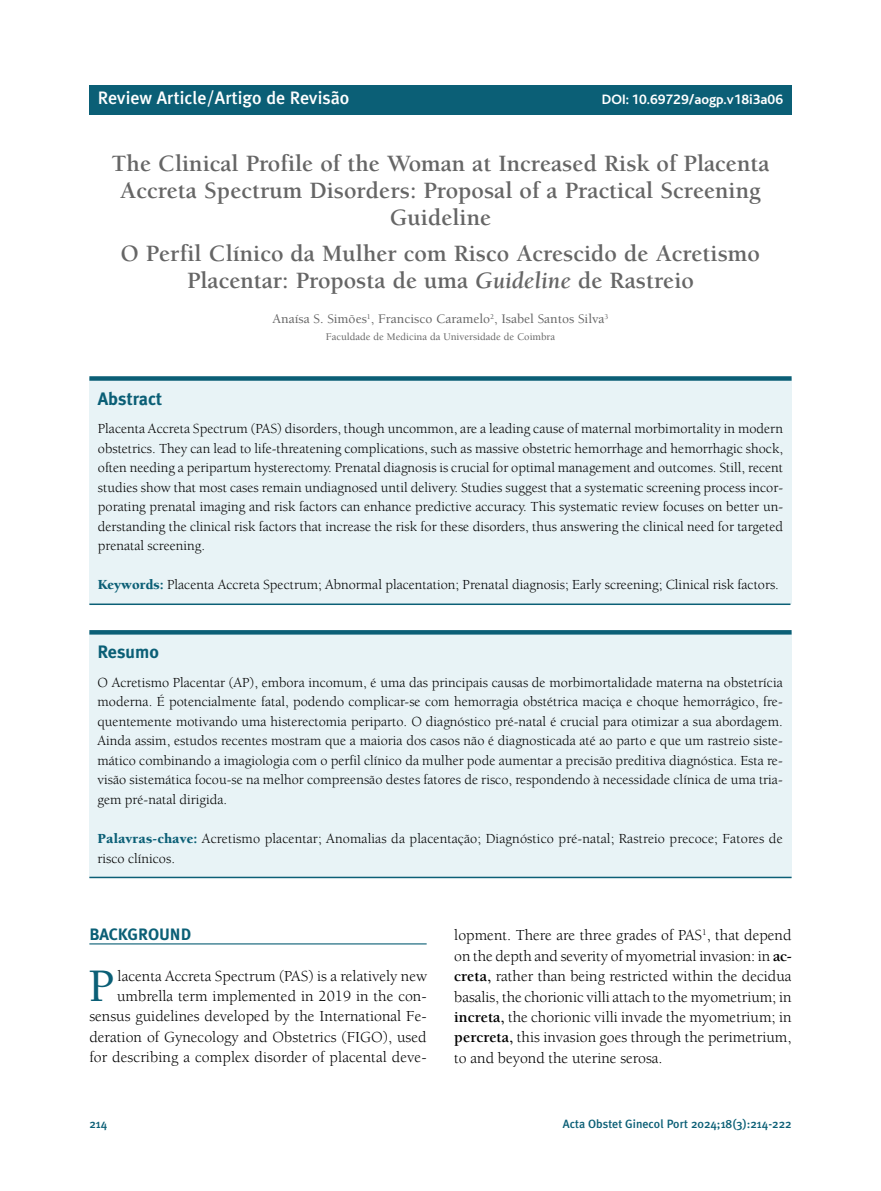
<style>
.page{position:relative;width:881px;height:1191px;background:#fff}
.page>*{position:absolute;margin:0;border:0;box-sizing:border-box;transform-origin:0 0}
.t1{font:500 47.85px "Berkeley";color:#0b5f76}
.t2{font:700 24px/27px "Berkeley";color:#666;text-align:center}
.t3{font:500 18px "Meta Plus";color:#fff}
.t4{font:700 18px "Meta Plus";color:#0b5f76}
.t5{font:700 16.5px "Meta Plus";color:#0b5f76}
.t6{font:15.75px/20.4px "Berkeley";color:#000;text-align:justify}
.t7{font:14.25px/19.5px "Berkeley";color:#000;text-align:justify}
.t8{font:700 14.25px "Bliss";color:#fff}
.t9{font:500 13.5px "Berkeley";color:#656565}
.t10{font:500 12px "Meta Plus";color:#0b5f76}
.t11{font:500 10.5px "Berkeley";color:#656565}
.s1{font-style:italic}
.s2{font-weight:900;color:#0b5f76}
.s3{font-weight:700}
</style>
<div class="page">
<div style="left:89px;top:85px;width:702px;height:29px;background:#0b5f76"></div>
<div style="left:89px;top:378px;width:702px;height:226px;background:#e8f3f6"></div>
<div style="left:89px;top:376px;width:702px;height:5px;background:#0b5f76"></div>
<hr style="left:89px;top:603px;width:701px;height:2px;background:#0b5f76">
<hr style="left:89px;top:943px;width:337px;height:1px;background:#0b5f76">
<div style="left:89px;top:632px;width:702px;height:245px;background:#e8f3f6"></div>
<svg style="left:89px;top:630px;width:702px;height:4px;background:#106279"></svg>
<hr style="left:89px;top:876px;width:702px;height:2px;background:#0b5f76">
<p class="t3" style="left:98px;top:88px;width:253px">Review Article/Artigo de Revisão</p>
<p class="t8" style="left:601px;top:95px;width:183px">DOI: 10.69729/aogp.v18i3a06</p>
<h2 class="t2" style="left:111px;top:152px;width:659px">The Clinical Profile of the Woman at Increased Risk of Placenta<br>Accreta Spectrum Disorders: Proposal of a Practical Screening<br>Guideline</h2>
<h2 class="t2" style="left:121px;top:241px;width:640px">O Perfil Clínico da Mulher com Risco Acrescido de Acretismo<br>Placentar: Proposta de uma <span class="s1">Guideline</span> de Rastreio</h2>
<p class="t9" style="left:272px;top:313px;width:337px">Anaísa S. Simões<sup>1</sup>, Francisco Caramelo<sup>2</sup>, Isabel Santos Silva<sup>3</sup></p>
<p class="t11" style="left:325px;top:332px;width:231px">Faculdade de Medicina da Universidade de Coimbra</p>
<p class="t4" style="left:98px;top:388px;width:66px">Abstract</p>
<p class="t7" style="left:98px;top:420px;width:686px">Placenta Accreta Spectrum (PAS) disorders, though uncommon, are a leading cause of maternal morbimortality in modern obstetrics. They can lead to life-threatening complications, such as massive obstetric hemorrhage and hemorrhagic shock, often needing a peripartum hysterectomy. Prenatal diagnosis is crucial for optimal management and outcomes. Still, recent studies show that most cases remain undiagnosed until delivery. Studies suggest that a systematic screening process incor&shy;porating prenatal imaging and risk factors can enhance predictive accuracy. This systematic review focuses on better un&shy;derstanding the clinical risk factors that increase the risk for these disorders, thus answering the clinical need for targeted prenatal screening.</p>
<p class="t7" style="left:98px;top:576px;width:682px"><span class="s2">Keywords:</span> Placenta Accreta Spectrum; Abnormal placentation; Prenatal diagnosis; Early screening; Clinical risk factors.</p>
<p class="t4" style="left:97px;top:641px;width:63px">Resumo</p>
<p class="t7" style="left:97px;top:674px;width:686px">O Acretismo Placentar (AP), embora incomum, é uma das principais causas de morbimortalidade materna na obstetrícia moderna. É potencialmente fatal, podendo complicar-se com hemorragia obstétrica maciça e choque hemorrágico, fre&shy;quentemente motivando uma histerectomia periparto. O diagnóstico pré-natal é crucial para otimizar a sua abordagem.<br>Ainda assim, estudos recentes mostram que a maioria dos casos não é diagnosticada até ao parto e que um rastreio siste&shy;mático combinando a imagiologia com o perfil clínico da mulher pode aumentar a precisão preditiva diagnóstica. Esta re&shy;visão sistemática focou-se na melhor compreensão destes fatores de risco, respondendo à necessidade clínica de uma tria&shy;gem pré-natal dirigida.</p>
<p class="t7" style="left:97px;top:830px;width:686px"><span class="s2">Palavras-chave:</span> Acretismo placentar; Anomalias da placentação; Diagnóstico pré-natal; Rastreio precoce; Fatores de risco clínicos.</p>
<p class="t5" style="left:89px;top:924px;width:103px">BACKGROUND</p>
<h1 class="t1" style="left:88px;top:967px;width:28px">P</h1>
<p class="t6" style="left:89px;top:966px;width:339px;text-align:right">lacenta Accreta Spectrum (PAS) is a relatively new umbrella term implemented in 2019 in the con&shy;sensus guidelines developed by the International Fe&shy;deration of Gynecology and Obstetrics (FIGO), used for describing a complex disorder of placental deve-</p>
<p class="t6" style="left:454px;top:926px;width:338px">lopment. There are three grades of PAS<sup>1</sup>, that depend on the depth and severity of myometrial invasion: in <span class="s3">ac&shy;creta,</span> rather than being restricted within the decidua basalis, the chorionic villi attach to the myometrium; in <span class="s3">increta,</span> the chorionic villi invade the myometrium; in <span class="s3">percreta,</span> this invasion goes through the perimetrium, to and beyond the uterine serosa.</p>
<p class="t10" style="left:89px;top:1117px;width:19px">214</p>
<p class="t10" style="left:562px;top:1117px;width:230px">Acta Obstet Ginecol Port 2024;18(3):214-222</p>
</div>
